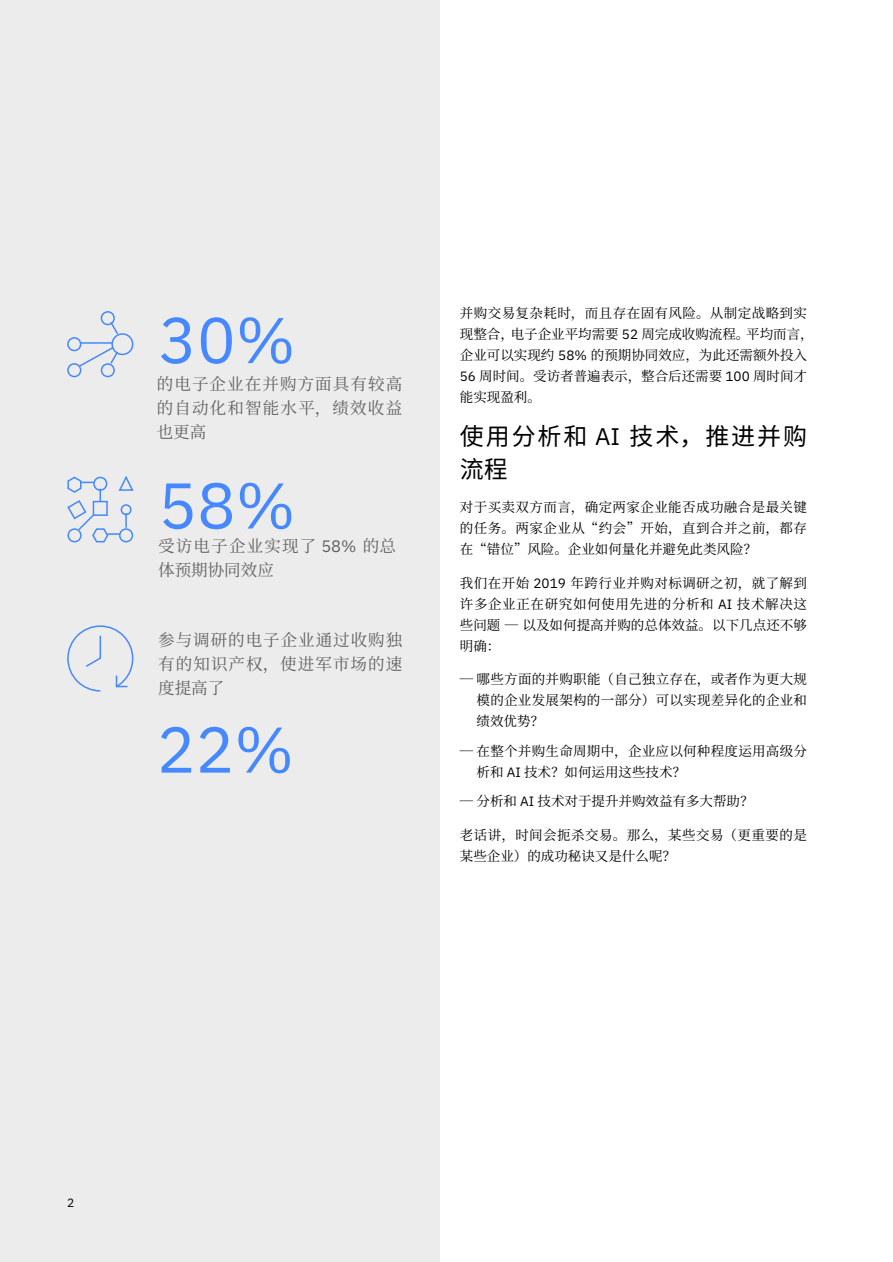
<style>
.page{position:relative;width:893px;height:1262px;background:#fff}
.page>*{position:absolute;margin:0;border:0;box-sizing:border-box;transform-origin:0 0}
.t1{font:64.5px "IBM Plex Sans";color:#4588ff}
.t2{font:24px/33px "Noto Sans CJ Ksc";letter-spacing:.08em;color:#000}
.t3{font:16.5px/24px "Noto Serif CJ Ksc";letter-spacing:.065em;color:#606060}
.t4{font:13.5px/21px "Noto Serif CJ Ksc";letter-spacing:.02em;color:#000;text-align:justify}
.t5{font:13.5px/21px "Noto Serif CJ Ksc";color:#000}
.t6{font:12px "IBM Plex Sans";color:#000}
.s1{font-family:"IBM Plex Sans"}
</style>
<div class="page">
<div style="left:0;top:0;width:439px;height:1262px;background:#ececec"></div>
<svg style="left:67px;top:476px;width:67px;height:67px"></svg>
<div style="left:93px;top:501px;width:15px;height:15px;border:2px solid #4588ff"></div>
<svg style="left:67px;top:311px;width:67px;height:67px"></svg>
<hr style="left:81px;top:342px;width:31px;height:2px;background:#4588ff">
<svg style="left:67px;top:625px;width:67px;height:67px"></svg>
<h1 class="t1" style="left:158px;top:291px;width:139px">30%</h1>
<p class="t3" style="left:157px;top:396px;width:247px">的自动化和智能水平，绩效收益也更高</p>
<p class="t3" style="left:157px;top:372px;width:247px">的电子企业在并购方面具有较高</p>
<h1 class="t1" style="left:158px;top:456px;width:139px">58%</h1>
<p class="t3" style="left:158px;top:534px;width:239px">受访电子企业实现了 <span class="s1">58%</span> 的总体预期协同效应</p>
<p class="t3" style="left:158px;top:628px;width:245px;text-align:justify">参与调研的电子企业通过收购独有的知识产权，使进军市场的速度提高了</p>
<h1 class="t1" style="left:157px;top:700px;width:139px">22%</h1>
<p class="t5" style="left:460px;top:303px;width:355px">并购交易复杂耗时，而且存在固有风险。从制定战略到实现整合，电子企业平均需要 <span class="s1">52</span> 周完成收购流程。平均而言，企业可以实现约 <span class="s1">58%</span> 的预期协同效应，为此还需额外投入<br><span class="s1">56</span> 周时间。受访者普遍表示，整合后还需要 <span class="s1">100</span> 周时间才能实现盈利。</p>
<h2 class="t2" style="left:460px;top:420px;width:348px">使用分析和 <span class="s1">AI</span> 技术，推进并购流程</h2>
<p class="t4" style="left:460px;top:496px;width:348px">对于买卖双方而言，确定两家企业能否成功融合是最关键的任务。两家企业从“约会”开始，直到合并之前，都存在“错位”风险。企业如何量化并避免此类风险？</p>
<p class="t4" style="left:460px;top:572px;width:349px">我们在开始 <span class="s1">2019</span> 年跨行业并购对标调研之初，就了解到许多企业正在研究如何使用先进的分析和 <span class="s1">AI</span> 技术解决这些问题 ― 以及如何提高并购的总体效益。以下几点还不够明确：</p>
<p class="t4" style="left:476px;top:669px;width:332px;text-indent:-17px">― 哪些方面的并购职能（自己独立存在，或者作为更大规模的企业发展架构的一部分）可以实现差异化的企业和绩效优势？</p>
<p class="t4" style="left:476px;top:740px;width:332px;text-indent:-17px">― 在整个并购生命周期中，企业应以何种程度运用高级分析和 <span class="s1">AI</span> 技术？如何运用这些技术？</p>
<p class="t5" style="left:460px;top:791px;width:295px">― 分析和 <span class="s1">AI</span> 技术对于提升并购效益有多大帮助？</p>
<p class="t4" style="left:460px;top:825px;width:348px">老话讲，时间会扼杀交易。那么，某些交易（更重要的是某些企业）的成功秘诀又是什么呢？</p>
<p class="t6" style="left:67px;top:1193px;width:9px">2</p>
</div>
